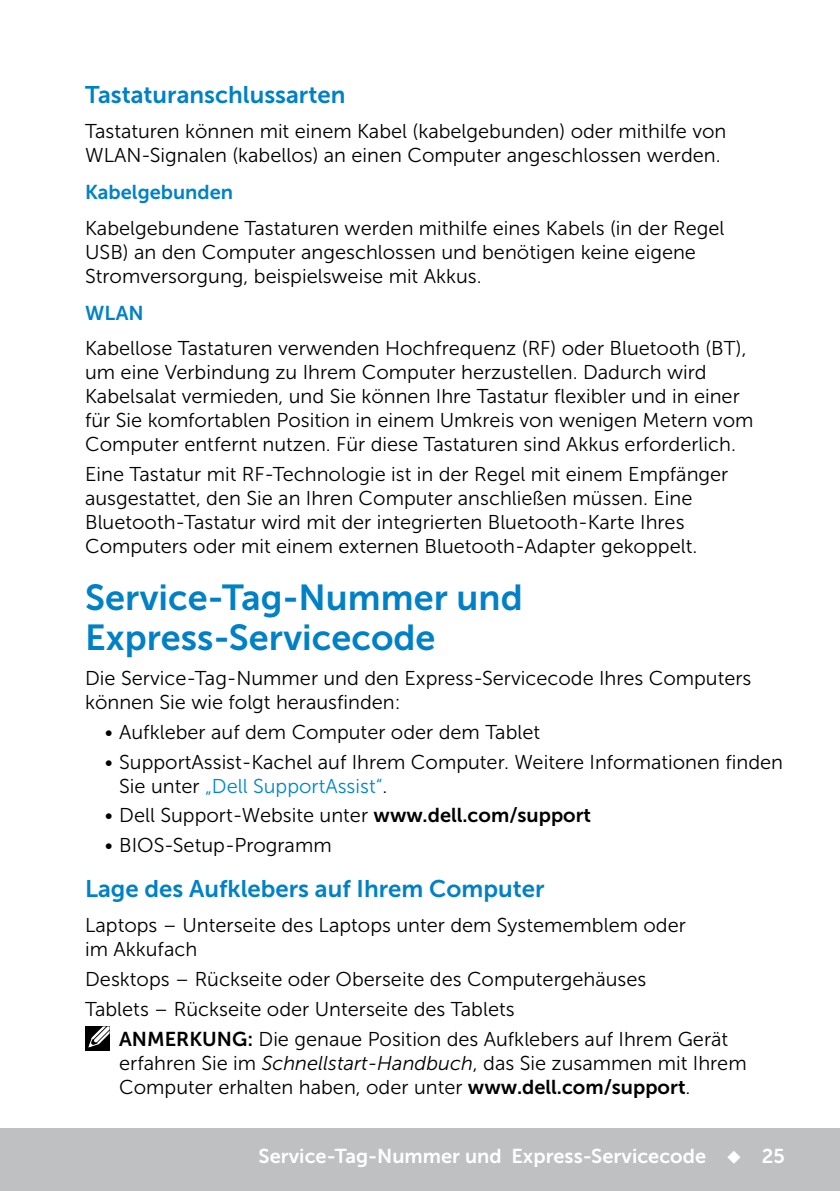
<style>
.page{position:relative;width:840px;height:1191px;background:#fff}
.page>*{position:absolute;margin:0;border:0;box-sizing:border-box;transform-origin:0 0}
.Head1{font:36px/40px "Museo Sans For Dell 700";color:#0081c6}
.Head2{font:24px "Museo Sans For Dell 700";color:#0081c6}
.Paragraph{font:20px/24px "Museo Sans For Dell 300";color:#000}
.Note{font:20px/24px "Museo Sans For Dell 300";color:#000}
.t1{font:20px "Museo Sans For Dell 700";color:#fff}
.Head3{font:20px "Museo Sans For Dell 700";color:#0081c6}
.s1{color:#0087cc}
.s2{font-family:"Museo Sans For Dell 700"}
.s3{font-style:italic}
</style>
<div class="page">
<div style="left:0;top:1128px;width:839px;height:63px;background:#bec0c2"></div>
<div style="left:85px;top:1026px;width:24px;height:24px;background:#000"></div>
<svg style="left:88px;top:1026px;width:22px;height:22px"></svg>
<p class="Head2" style="left:85px;top:81px;width:262px">Tastaturanschlussarten</p>
<p class="Paragraph" style="left:85px;top:120px;width:642px">Tastaturen können mit einem Kabel (kabelgebunden) oder mithilfe von<br>WLAN-Signalen (kabellos) an einen Computer angeschlossen werden.</p>
<p class="Head3" style="left:85px;top:181px;width:149px">Kabelgebunden</p>
<p class="Paragraph" style="left:85px;top:216px;width:640px">Kabelgebundene Tastaturen werden mithilfe eines Kabels (in der Regel<br>USB) an den Computer angeschlossen und benötigen keine eigene<br>Stromversorgung, beispielsweise mit Akkus.</p>
<p class="Head3" style="left:85px;top:302px;width:60px">WLAN</p>
<p class="Paragraph" style="left:85px;top:336px;width:669px">Kabellose Tastaturen verwenden Hochfrequenz (RF) oder Bluetooth (BT), um eine Verbindung zu Ihrem Computer herzustellen. Dadurch wird Kabelsalat vermieden, und Sie können Ihre Tastatur flexibler und in einer für Sie komfortablen Position in einem Umkreis von wenigen Metern vom Computer entfernt nutzen. Für diese Tastaturen sind Akkus erforderlich.</p>
<p class="Paragraph" style="left:85px;top:462px;width:644px">Eine Tastatur mit RF-Technologie ist in der Regel mit einem Empfänger ausgestattet, den Sie an Ihren Computer anschließen müssen. Eine Bluetooth-Tastatur wird mit der integrierten Bluetooth-Karte Ihres Computers oder mit einem externen Bluetooth-Adapter gekoppelt.</p>
<p class="Head1" style="left:85px;top:577px;width:439px">Service-Tag-Nummer und<br>Express-Servicecode</p>
<p class="Paragraph" style="left:85px;top:666px;width:667px">Die Service-Tag-Nummer und den Express-Servicecode Ihres Computers können Sie wie folgt herausfinden:</p>
<p class="Paragraph" style="left:105px;top:720px;width:436px">• Aufkleber auf dem Computer oder dem Tablet</p>
<p class="Paragraph" style="left:119px;top:750px;width:665px;text-indent:-14px">• SupportAssist-Kachel auf Ihrem Computer. Weitere Informationen finden<br>Sie unter <span class="s1">„Dell SupportAssist“</span>.</p>
<p class="Paragraph" style="left:105px;top:803px;width:487px">• Dell Support-Website unter <span class="s2">www.dell.com/support</span></p>
<p class="Paragraph" style="left:105px;top:833px;width:228px">• BIOS-Setup-Programm</p>
<p class="Head2" style="left:85px;top:875px;width:460px">Lage des Aufklebers auf Ihrem Computer</p>
<p class="Paragraph" style="left:85px;top:913px;width:602px">Laptops – Unterseite des Laptops unter dem Systememblem oder im Akkufach</p>
<p class="Paragraph" style="left:85px;top:967px;width:562px">Desktops – Rückseite oder Oberseite des Computergehäuses</p>
<p class="Paragraph" style="left:85px;top:997px;width:431px">Tablets – Rückseite oder Unterseite des Tablets</p>
<p class="Note" style="left:119px;top:1026px;width:628px"><span class="s2">ANMERKUNG:</span> Die genaue Position des Aufklebers auf Ihrem Gerät erfahren Sie im <span class="s3">Schnellstart-Handbuch</span>, das Sie zusammen mit Ihrem<br>Computer erhalten haben, oder unter <span class="s2">www.dell.com/support</span>.</p>
<p class="t1" style="left:258px;top:1144px;width:527px">Service-Tag-Nummer und Express-Servicecode ◆ 25</p>
</div>
